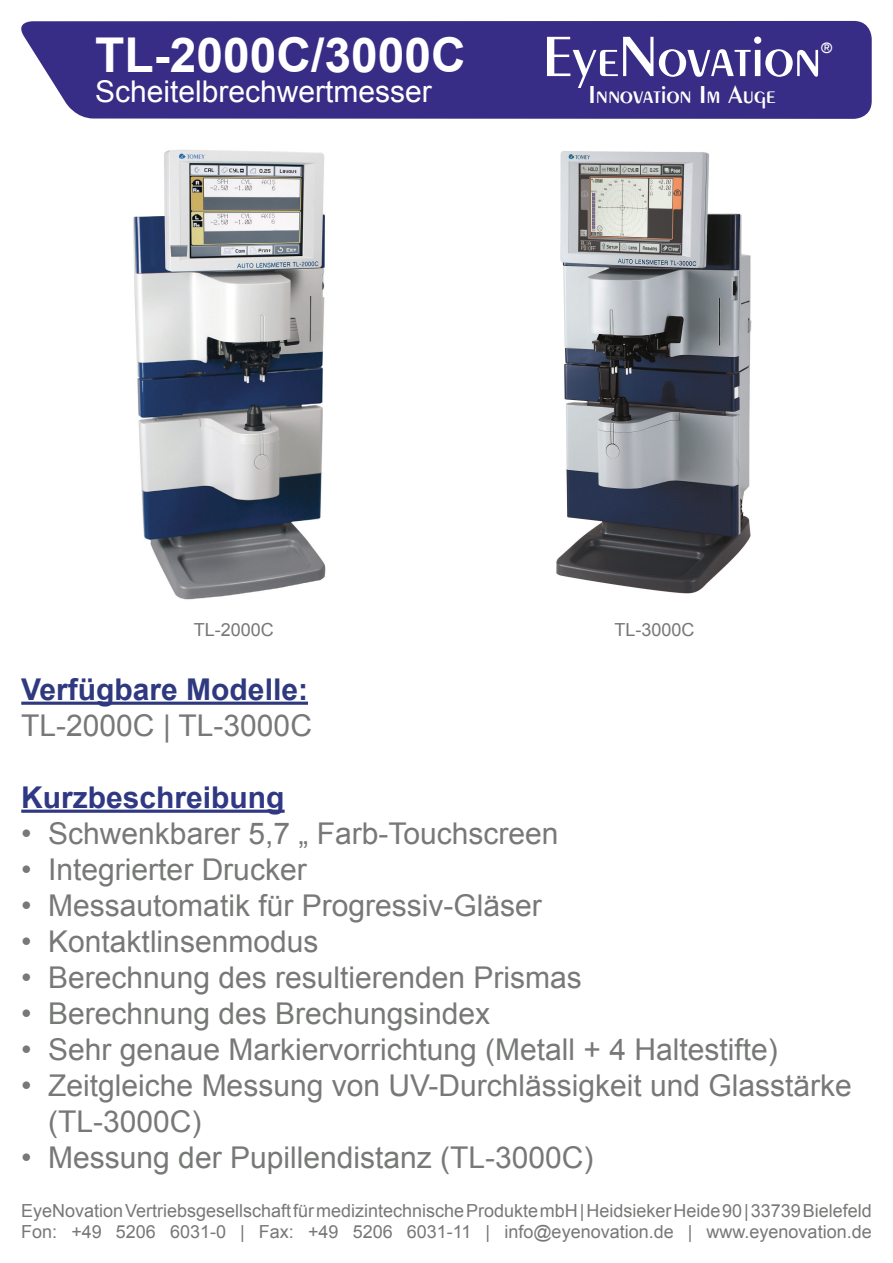
<style>
.page{position:relative;width:893px;height:1263px;background:#fff}
.page>*{position:absolute;margin:0;border:0;box-sizing:border-box;transform-origin:0 0}
.t1{font:60.6px "Penguin Plain";color:#fff}
.t2{font:700 48px "Arial";color:#fff}
.t3{font:30px/36px "Arial";color:#777977}
.t4{font:700 30px/36px "Arial";color:#2e397f}
.t5{font:30px "Arial";color:#fff}
.t6{font:700 30px "Arial";color:#303884}
.t7{font:26.55px "Penguin Plain";color:#fff}
.t8{font:18px/21.6px "Arial";color:#777876}
.t9{font:15.75px "Penguin Plain";color:#fff}
.s1{font-weight:400;color:#777977}
</style>
<div class="page">
<div style="left:21px;top:21px;width:851px;height:98px;background:#372d86"></div>
<hr style="left:21px;top:702px;width:287px;height:3px;background:#2e397f">
<hr style="left:21px;top:810px;width:264px;height:3px;background:#303884">
<img style="left:133px;top:150px;width:193px;height:450px">
<img style="left:556px;top:151px;width:196px;height:443px">
<p class="t2" style="left:95px;top:23px;width:372px">TL-2000C/3000C</p>
<p class="t5" style="left:95px;top:72px;width:338px">Scheitelbrechwertmesser</p>
<p class="t1" style="left:542px;top:20px;width:281px">EyeNovation</p>
<p class="t7" style="left:588px;top:78px;width:189px">Innovation Im Auge</p>
<p class="t9" style="left:820px;top:38px;width:14px">®</p>
<p class="t8" style="left:194px;top:619px;width:82px">TL-2000C</p>
<p class="t8" style="left:614px;top:619px;width:82px">TL-3000C</p>
<p class="t4" style="left:21px;top:672px;width:292px">Verfügbare Modelle:<br><span class="s1">TL-2000C | TL-3000C</span></p>
<p class="t6" style="left:21px;top:777px;width:265px">Kurzbeschreibung</p>
<p class="t3" style="left:21px;top:816px;width:539px">• Schwenkbarer 5,7 „ Farb-Touchscreen</p>
<p class="t3" style="left:21px;top:852px;width:287px">• Integrierter Drucker</p>
<p class="t3" style="left:21px;top:888px;width:522px">• Messautomatik für Progressiv-Gläser</p>
<p class="t3" style="left:21px;top:924px;width:299px">• Kontaktlinsenmodus</p>
<p class="t3" style="left:21px;top:960px;width:562px">• Berechnung des resultierenden Prismas</p>
<p class="t3" style="left:21px;top:996px;width:470px">• Berechnung des Brechungsindex</p>
<p class="t3" style="left:21px;top:1032px;width:758px">• Sehr genaue Markiervorrichtung (Metall + 4 Haltestifte)</p>
<p class="t3" style="left:48px;top:1068px;width:805px;text-indent:-27px">• Zeitgleiche Messung von UV-Durchlässigkeit und Glasstärke (TL-3000C)</p>
<p class="t3" style="left:21px;top:1140px;width:574px">• Messung der Pupillendistanz (TL-3000C)</p>
<p class="t8" style="left:21px;top:1199px;width:852px">EyeNovation Vertriebsgesellschaft für medizintechnische Produkte mbH | Heidsieker Heide 90 | 33739 Bielefeld<br>Fon: +49 5206 6031-0 | Fax: +49 5206 6031-11 | info@eyenovation.de | www.eyenovation.de</p>
</div>
